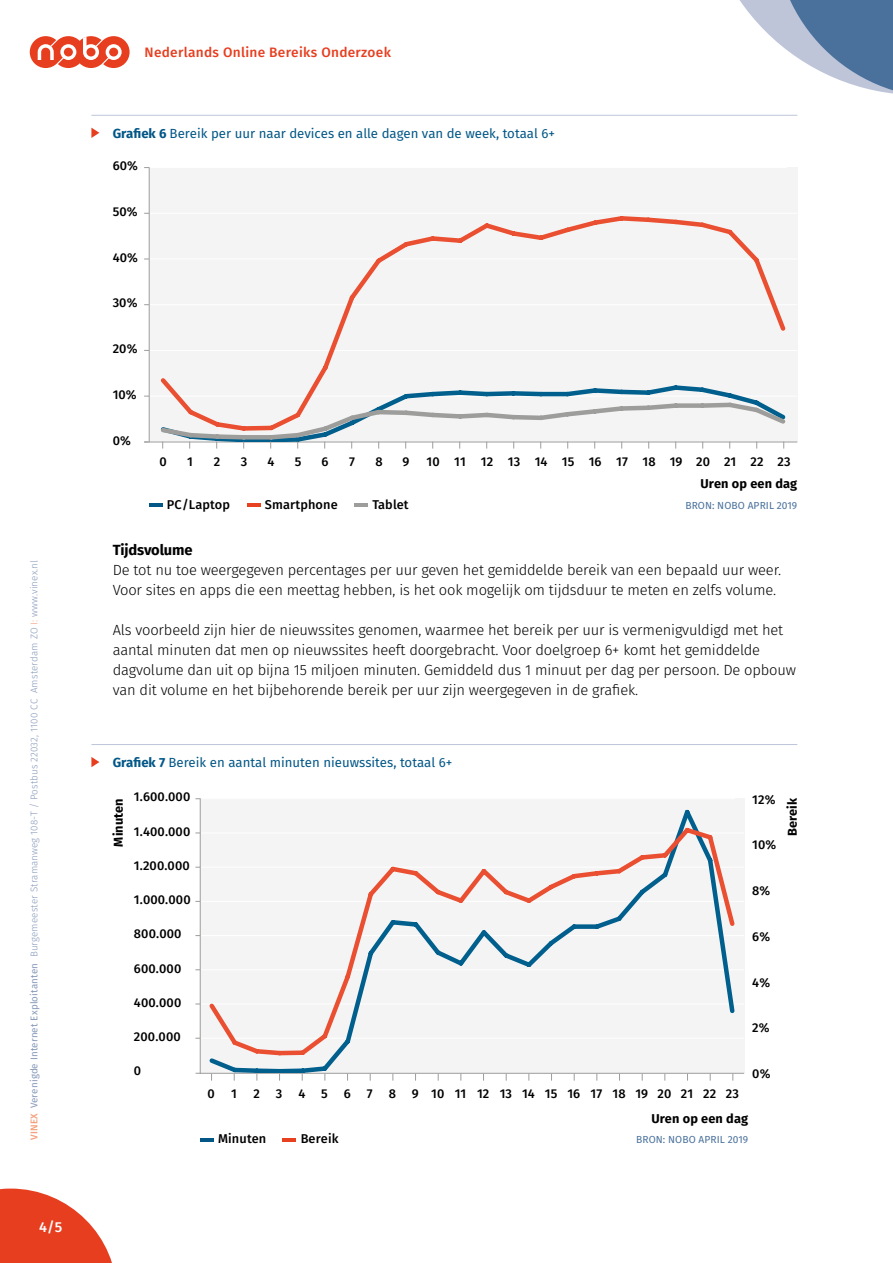
<style>
.page{position:relative;width:893px;height:1263px;background:#fff}
.page>*{position:absolute;margin:0;border:0;box-sizing:border-box;transform-origin:0 0}
.t1{font:300 14.7px/20.1px "Fira Sans";letter-spacing:-.01em;color:#000}
.t2{font:700 14.7px "Fira Sans";letter-spacing:-.01em;color:#000}
.t3{font:500 14.4px "Fira Sans";color:#fff}
.t4{font:500 13.65px "Fira Sans";letter-spacing:.02em;color:#e73e1f}
.t5{font:13.2px "Fira Sans";color:#025787}
.t6{font:500 12.75px "Fira Sans";letter-spacing:.01em;color:#000}
.t7{font:700 12.75px "Fira Sans";letter-spacing:.01em;color:#000}
.t8{font:10.2px "Fira Sans";letter-spacing:.01em;color:#4a719c}
.t9{font:300 9.75px "Fira Sans";letter-spacing:.015em;color:#8799ba}
.s1{font-weight:500;color:#f49f7b}
.s2{font-weight:400}
.s3{color:#f49f7b}
.s4{font-weight:700}
</style>
<div class="page">
<svg style="left:0;top:1188px;width:112px;height:75px"></svg>
<hr style="left:91px;top:115px;width:706px;height:1px;background:#bfc5d9">
<hr style="left:91px;top:744px;width:706px;height:1px;background:#bfc5d9">
<div style="left:149px;top:167px;width:648px;height:275px;background:#f4f4f4"></div>
<hr style="left:148px;top:167px;width:639px;height:1px;background:#fff">
<hr style="left:148px;top:213px;width:649px;height:1px;background:#fff">
<hr style="left:148px;top:259px;width:649px;height:1px;background:#fff">
<hr style="left:148px;top:304px;width:649px;height:1px;background:#fff">
<hr style="left:148px;top:350px;width:649px;height:1px;background:#fff">
<hr style="left:148px;top:396px;width:649px;height:1px;background:#fff">
<hr style="left:149px;top:442px;width:648px;height:1px;background:#9d9d9c">
<hr style="left:149px;top:504px;width:14px;height:3px;background:#025787">
<svg style="left:247px;top:504px;width:13px;height:3px"></svg>
<hr style="left:354px;top:504px;width:14px;height:3px;background:#9d9d9c">
<hr style="left:149px;top:167px;width:1px;height:275px;background:#9d9d9c">
<svg style="left:160px;top:216px;width:626px;height:166px"></svg>
<div style="left:200px;top:798px;width:544px;height:275px;background:#f4f4f4"></div>
<hr style="left:199px;top:798px;width:536px;height:1px;background:#fff">
<hr style="left:200px;top:832px;width:544px;height:1px;background:#fff">
<hr style="left:200px;top:867px;width:544px;height:1px;background:#fff">
<hr style="left:200px;top:901px;width:544px;height:1px;background:#fff">
<hr style="left:200px;top:935px;width:544px;height:1px;background:#fff">
<hr style="left:200px;top:969px;width:544px;height:1px;background:#fff">
<hr style="left:200px;top:1004px;width:544px;height:1px;background:#fff">
<hr style="left:200px;top:1038px;width:544px;height:1px;background:#fff">
<hr style="left:200px;top:1073px;width:544px;height:1px;background:#9d9d9c">
<hr style="left:200px;top:1138px;width:14px;height:3px;background:#025787">
<svg style="left:283px;top:1138px;width:13px;height:3px"></svg>
<hr style="left:200px;top:798px;width:1px;height:276px;background:#9d9d9c">
<svg style="left:209px;top:809px;width:487px;height:263px"></svg>
<svg style="left:209px;top:824px;width:526px;height:235px"></svg>
<svg style="left:739px;top:0;width:154px;height:94px"></svg>
<svg style="left:30px;top:36px;width:100px;height:32px"></svg>
<svg style="left:91px;top:128px;width:8px;height:10px"></svg>
<svg style="left:91px;top:757px;width:8px;height:10px"></svg>
<svg style="left:158px;top:382px;width:631px;height:67px"></svg>
<p class="t9" style="left:27px;top:1140px;width:581px;rotate:-90deg"><span class="s1">VINEX</span> <span class="s2">Verenigde Internet Exploitanten</span> Burgemeester Stramanweg 108-T / Postbus 22032, 1100 CC Amsterdam ZO <span class="s3">I:</span> www.vinex.nl</p>
<p class="t3" style="left:39px;top:1217px;width:25px">4/5</p>
<p class="t4" style="left:145px;top:43px;width:248px">Nederlands Online Bereiks Onderzoek</p>
<p class="t5" style="left:113px;top:124px;width:444px"><span class="s4">Grafiek 6</span> Bereik per uur naar devices en alle dagen van de week, totaal 6+</p>
<p class="t6" style="left:113px;top:157px;width:27px">60%</p>
<p class="t6" style="left:113px;top:203px;width:26px">50%</p>
<p class="t6" style="left:113px;top:248px;width:27px">40%</p>
<p class="t6" style="left:113px;top:294px;width:26px">30%</p>
<p class="t6" style="left:113px;top:340px;width:26px">20%</p>
<p class="t6" style="left:113px;top:385px;width:26px">10%</p>
<p class="t6" style="left:113px;top:431px;width:20px">0%</p>
<p class="t6" style="left:159px;top:452px;width:9px">0</p>
<p class="t6" style="left:187px;top:452px;width:7px">1</p>
<p class="t6" style="left:214px;top:452px;width:8px">2</p>
<p class="t6" style="left:241px;top:452px;width:8px">3</p>
<p class="t6" style="left:268px;top:452px;width:9px">4</p>
<p class="t6" style="left:295px;top:452px;width:8px">5</p>
<p class="t6" style="left:322px;top:452px;width:9px">6</p>
<p class="t6" style="left:349px;top:452px;width:7px">7</p>
<p class="t6" style="left:375px;top:452px;width:9px">8</p>
<p class="t6" style="left:403px;top:452px;width:8px">9</p>
<p class="t6" style="left:427px;top:452px;width:366px">10 11 12 13 14 15 16 17 18 19 20 21 22 23</p>
<p class="t7" style="left:700px;top:475px;width:98px">Uren op een dag</p>
<p class="t6" style="left:167px;top:495px;width:65px">PC/Laptop</p>
<p class="t6" style="left:265px;top:495px;width:74px">Smartphone</p>
<p class="t6" style="left:372px;top:495px;width:38px">Tablet</p>
<p class="t8" style="left:685px;top:498px;width:113px">BRON: NOBO APRIL 2019</p>
<p class="t2" style="left:113px;top:539px;width:81px">Tijdsvolume</p>
<p class="t1" style="left:113px;top:561px;width:670px">De tot nu toe weergegeven percentages per uur geven het gemiddelde bereik van een bepaald uur weer.<br>Voor sites en apps die een meettag hebben, is het ook mogelijk om tijdsduur te meten en zelfs volume.</p>
<p class="t1" style="left:113px;top:621px;width:685px">Als voorbeeld zijn hier de nieuwssites genomen, waarmee het bereik per uur is vermenigvuldigd met het aantal minuten dat men op nieuwssites heeft doorgebracht. Voor doelgroep 6+ komt het gemiddelde dagvolume dan uit op bijna 15 miljoen minuten. Gemiddeld dus 1 minuut per dag per persoon. De opbouw van dit volume en het bijbehorende bereik per uur zijn weergegeven in de grafiek.</p>
<p class="t5" style="left:113px;top:753px;width:341px"><span class="s4">Grafiek 7</span> Bereik en aantal minuten nieuwssites, totaal 6+</p>
<p class="t7" style="left:109px;top:846px;width:50px;rotate:-90deg">Minuten</p>
<p class="t6" style="left:134px;top:788px;width:58px">1.600.000</p>
<p class="t6" style="left:134px;top:822px;width:58px">1.400.000</p>
<p class="t6" style="left:134px;top:856px;width:57px">1.200.000</p>
<p class="t6" style="left:134px;top:891px;width:58px">1.000.000</p>
<p class="t6" style="left:134px;top:925px;width:49px">800.000</p>
<p class="t6" style="left:134px;top:959px;width:49px">600.000</p>
<p class="t6" style="left:134px;top:993px;width:49px">400.000</p>
<p class="t6" style="left:134px;top:1027px;width:48px">200.000</p>
<p class="t6" style="left:134px;top:1062px;width:9px">0</p>
<p class="t6" style="left:752px;top:790px;width:25px">12%</p>
<p class="t6" style="left:752px;top:836px;width:26px">10%</p>
<p class="t6" style="left:752px;top:882px;width:20px">8%</p>
<p class="t6" style="left:752px;top:927px;width:19px">6%</p>
<p class="t6" style="left:752px;top:973px;width:19px">4%</p>
<p class="t6" style="left:752px;top:1019px;width:19px">2%</p>
<p class="t6" style="left:752px;top:1064px;width:20px">0%</p>
<p class="t6" style="left:208px;top:1084px;width:9px">0</p>
<p class="t6" style="left:231px;top:1084px;width:7px">1</p>
<p class="t6" style="left:253px;top:1084px;width:8px">2</p>
<p class="t6" style="left:276px;top:1084px;width:76px">3456</p>
<p class="t6" style="left:367px;top:1084px;width:7px">7</p>
<p class="t6" style="left:389px;top:1084px;width:352px">8 9 1011121314151617181920212223</p>
<p class="t8" style="left:636px;top:1133px;width:113px">BRON: NOBO APRIL 2019</p>
<p class="t7" style="left:651px;top:1110px;width:98px">Uren op een dag</p>
<p class="t6" style="left:218px;top:1130px;width:50px">Minuten</p>
<p class="t6" style="left:301px;top:1130px;width:39px">Bereik</p>
<p class="t7" style="left:783px;top:836px;width:40px;rotate:-90deg">Bereik</p>
</div>
